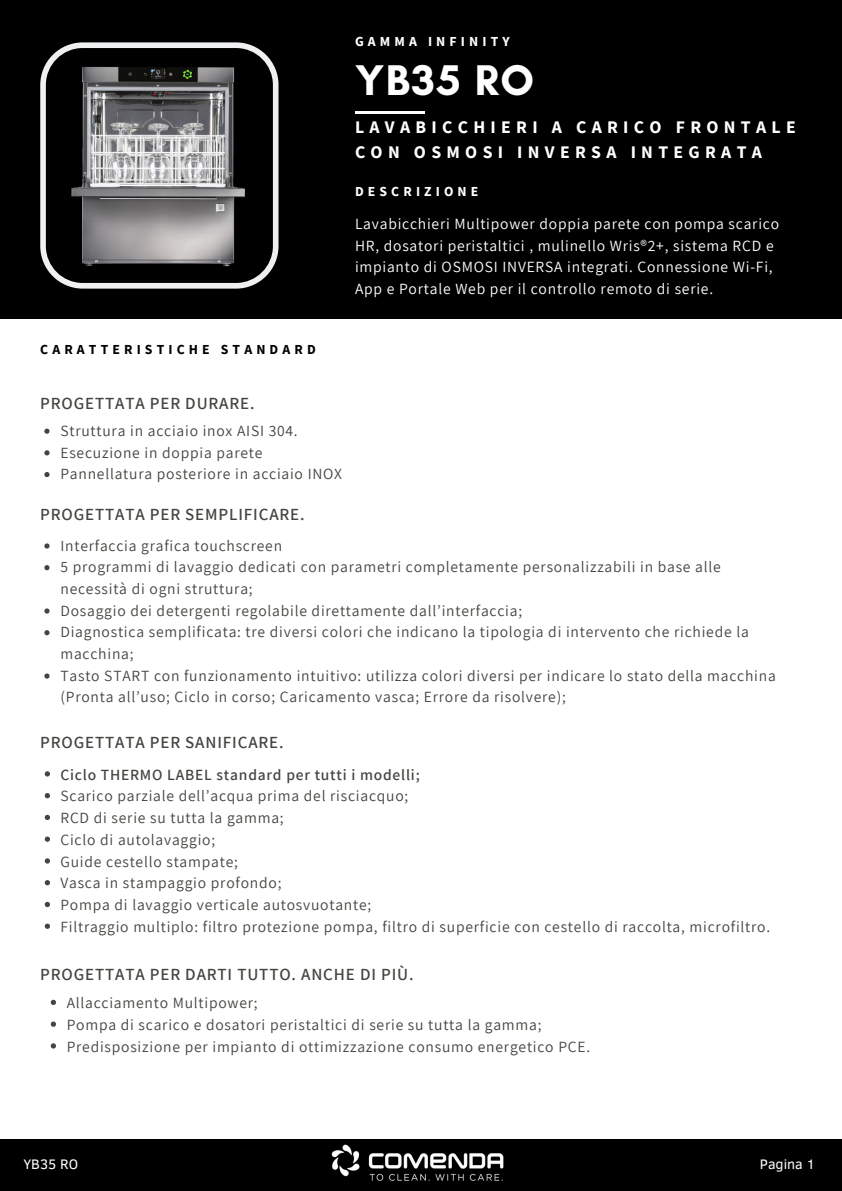
<style>
.page{position:relative;width:842px;height:1191px;background:#fff}
.page>*{position:absolute;margin:0;border:0;box-sizing:border-box;transform-origin:0 0}
.t1{font:700 43.7px "Glacial Indifference";letter-spacing:.035em;color:#fff}
.t2{font:700 17.7px/24.8px "Source Sans Pro";letter-spacing:.3em;color:#fff}
.t3{font:600 17px "Assistant";letter-spacing:.05em;color:#444440}
.t4{font:15.6px "Assistant";letter-spacing:.05em;color:#444440}
.t5{font:15.6px/21.8px "Assistant";letter-spacing:.05em;color:#fff}
.t6{font:600 15.6px "Assistant";letter-spacing:.05em;color:#444440}
.t7{font:15.5px/21.7px "Assistant";letter-spacing:.05em;color:#444440}
.t8{font:14.1px "Clear Sans";color:#fff}
.t9{font:700 13.8px "Source Sans Pro";letter-spacing:.3em;color:#fff}
.t10{font:700 13.8px "Source Sans Pro";letter-spacing:.3em;color:#000}
</style>
<div class="page">
<div style="left:0;top:0;width:842px;height:319px;background:#000"></div>
<hr style="left:355px;top:112px;width:69px;height:1px;background:#fff">
<svg style="left:40px;top:42px;width:239px;height:245px"></svg>
<div style="left:0;top:1139px;width:842px;height:51px;background:#000"></div>
<img style="left:331px;top:1144px;width:173px;height:37px">
<svg style="left:44px;top:543px;width:6px;height:5px"></svg>
<svg style="left:44px;top:565px;width:6px;height:5px"></svg>
<svg style="left:44px;top:608px;width:6px;height:5px"></svg>
<svg style="left:44px;top:630px;width:6px;height:5px"></svg>
<svg style="left:44px;top:673px;width:6px;height:5px"></svg>
<svg style="left:44px;top:428px;width:6px;height:6px"></svg>
<svg style="left:44px;top:450px;width:6px;height:5px"></svg>
<svg style="left:44px;top:472px;width:6px;height:5px"></svg>
<svg style="left:45px;top:771px;width:5px;height:5px"></svg>
<svg style="left:45px;top:793px;width:5px;height:5px"></svg>
<svg style="left:45px;top:814px;width:5px;height:6px"></svg>
<svg style="left:45px;top:836px;width:5px;height:5px"></svg>
<svg style="left:45px;top:858px;width:5px;height:5px"></svg>
<svg style="left:45px;top:880px;width:5px;height:5px"></svg>
<svg style="left:45px;top:901px;width:5px;height:6px"></svg>
<svg style="left:45px;top:923px;width:5px;height:5px"></svg>
<svg style="left:51px;top:999px;width:5px;height:5px"></svg>
<svg style="left:51px;top:1021px;width:5px;height:5px"></svg>
<svg style="left:51px;top:1043px;width:5px;height:5px"></svg>
<img style="left:64px;top:55px;width:186px;height:234px">
<p class="t9" style="left:355px;top:33px;width:156px">GAMMA INFINITY</p>
<h2 class="t1" style="left:355px;top:54px;width:180px">YB35 RO</h2>
<h1 class="t2" style="left:355px;top:115px;width:442px">LAVABICCHIERI A CARICO FRONTALE<br>CON OSMOSI INVERSA INTEGRATA</h1>
<p class="t9" style="left:355px;top:182px;width:125px">DESCRIZIONE</p>
<h4 class="t5" style="left:355px;top:212px;width:426px">Lavabicchieri Multipower doppia parete con pompa scarico HR, dosatori peristaltici , mulinello Wris®2+, sistema RCD e impianto di OSMOSI INVERSA integrati. Connessione Wi-Fi, App e Portale Web per il controllo remoto di serie.</h4>
<p class="t10" style="left:40px;top:341px;width:277px">CARATTERISTICHE STANDARD</p>
<h2 class="t3" style="left:40px;top:392px;width:216px">PROGETTATA PER DURARE.</h2>
<p class="t7" style="left:60px;top:419px;width:239px">Struttura in acciaio inox AISI 304.</p>
<p class="t7" style="left:60px;top:441px;width:203px">Esecuzione in doppia parete</p>
<p class="t7" style="left:60px;top:462px;width:283px">Pannellatura posteriore in acciaio INOX</p>
<p class="t3" style="left:40px;top:503px;width:266px">PROGETTATA PER SEMPLIFICARE.</p>
<p class="t7" style="left:60px;top:534px;width:223px">Interfaccia grafica touchscreen</p>
<p class="t7" style="left:60px;top:555px;width:662px">5 programmi di lavaggio dedicati con parametri completamente personalizzabili in base alle necessità di ogni struttura;</p>
<h2 class="t7" style="left:60px;top:599px;width:463px">Dosaggio dei detergenti regolabile direttamente dall’interfaccia;</h2>
<p class="t7" style="left:60px;top:620px;width:690px">Diagnostica semplificata: tre diversi colori che indicano la tipologia di intervento che richiede la macchina;</p>
<p class="t7" style="left:60px;top:664px;width:717px">Tasto START con funzionamento intuitivo: utilizza colori diversi per indicare lo stato della macchina (Pronta all’uso; Ciclo in corso; Caricamento vasca; Errore da risolvere);</p>
<p class="t3" style="left:40px;top:730px;width:245px">PROGETTATA PER SANIFICARE.</p>
<p class="t6" style="left:60px;top:763px;width:361px">Ciclo THERMO LABEL standard per tutti i modelli;</p>
<p class="t4" style="left:60px;top:785px;width:349px">Scarico parziale dell’acqua prima del risciacquo;</p>
<p class="t4" style="left:60px;top:807px;width:225px">RCD di serie su tutta la gamma;</p>
<p class="t4" style="left:60px;top:828px;width:156px">Ciclo di autolavaggio;</p>
<p class="t4" style="left:60px;top:850px;width:179px">Guide cestello stampate;</p>
<p class="t4" style="left:60px;top:872px;width:222px">Vasca in stampaggio profondo;</p>
<p class="t4" style="left:60px;top:894px;width:312px">Pompa di lavaggio verticale autosvuotante;</p>
<h2 class="t4" style="left:60px;top:915px;width:711px">Filtraggio multiplo: filtro protezione pompa, filtro di superficie con cestello di raccolta, microfiltro.</h2>
<p class="t3" style="left:40px;top:963px;width:375px">PROGETTATA PER DARTI TUTTO. ANCHE DI PIÙ .</p>
<p class="t4" style="left:67px;top:991px;width:193px">Allacciamento Multipower;</p>
<p class="t4" style="left:67px;top:1013px;width:476px">Pompa di scarico e dosatori peristaltici di serie su tutta la gamma;</p>
<p class="t4" style="left:67px;top:1035px;width:525px">Predisposizione per impianto di ottimizzazione consumo energetico PCE.</p>
<p class="t8" style="left:23px;top:1153px;width:56px">YB35 RO</p>
<h2 class="t8" style="left:760px;top:1153px;width:57px">Pagina 1</h2>
</div>
